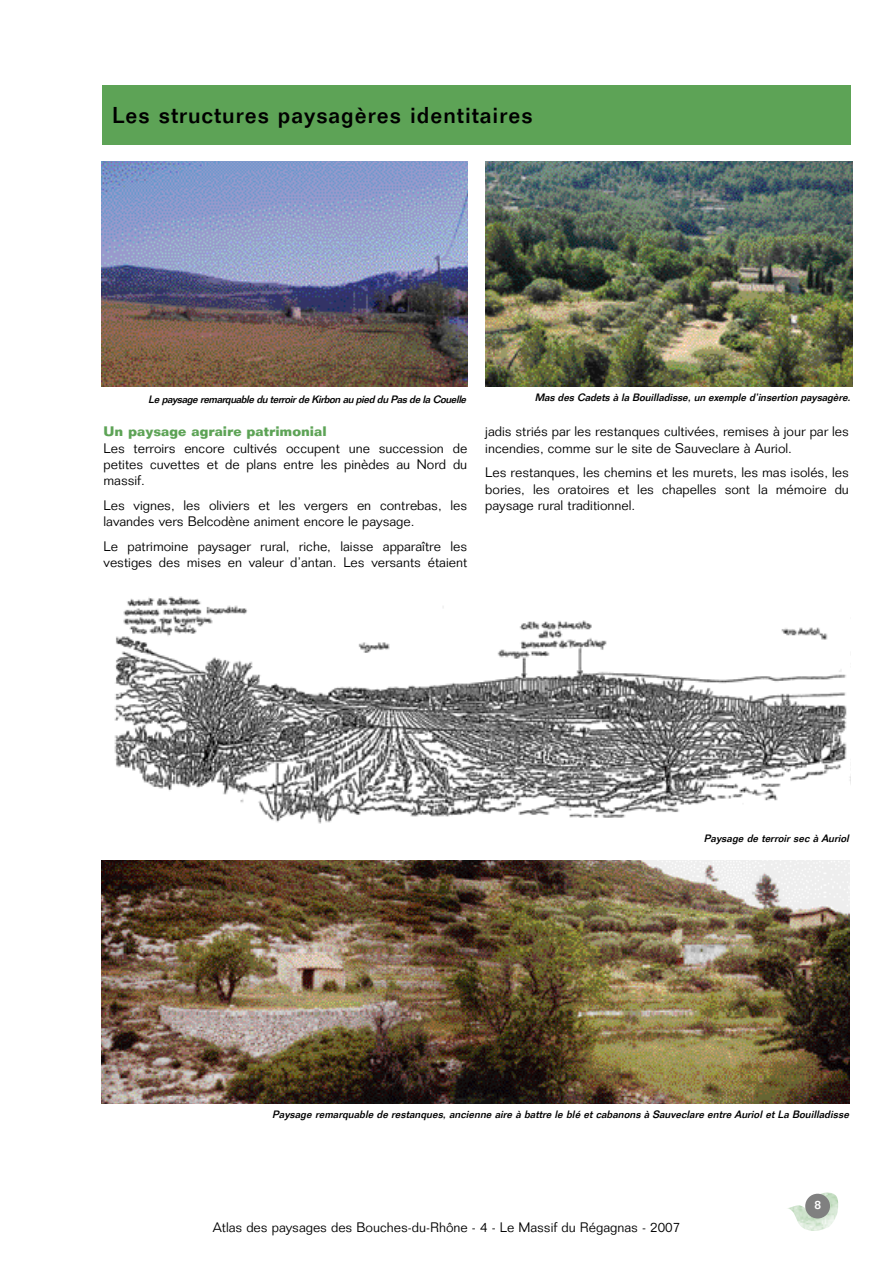
<style>
.page{position:relative;width:893px;height:1263px;background:#fff}
.page>*{position:absolute;margin:0;border:0;box-sizing:border-box;transform-origin:0 0}
.t1{font:500 22.5px "Folio";letter-spacing:.045em;color:#000}
.t2{font:300 13.5px/16.2px "Folio";color:#000}
.t3{font:700 13.5px "Folio";color:#5da356}
.t4{font:500 12px "Folio";color:#fff}
.t5{font:italic 500 10.5px "Folio";color:#000}
</style>
<div class="page">
<img style="left:788px;top:1192px;width:51px;height:39px">
<div style="left:805px;top:1194px;width:25px;height:24px;background:#808080;border-radius:50%"></div>
<div style="left:102px;top:85px;width:748px;height:60px;background:#5da356"></div>
<img style="left:101px;top:162px;width:367px;height:225px">
<img style="left:101px;top:860px;width:748px;height:243px">
<img style="left:114px;top:596px;width:736px;height:228px">
<img style="left:485px;top:162px;width:367px;height:225px">
<h1 class="t1" style="left:112px;top:107px;width:422px">Les structures paysagères identitaires</h1>
<p class="t5" style="left:148px;top:395px;width:321px">Le paysage remarquable du terroirde Kirbon au pied du Pas de la Couelle</p>
<p class="t3" style="left:104px;top:427px;width:225px">Un paysage agraire patrimonial</p>
<p class="t2" style="left:104px;top:441px;width:365px;text-align:justify">Les terroirs encore cultivés occupent une succession de petites cuvettes et de plans entre les pinèdes au Nord du massif.</p>
<p class="t2" style="left:104px;top:498px;width:365px">Les vignes, les oliviers et les vergers en contrebas, les lavandes vers Belcodène animent encore le paysage.</p>
<p class="t2" style="left:104px;top:539px;width:365px">Le patrimoine paysager rural, riche, laisse apparaître les vestiges des mises en valeur d’antan. Les versants étaient</p>
<p class="t5" style="left:535px;top:394px;width:319px">Mas des Cadets à la Bouilladisse, un exemple d’insertion paysagère.</p>
<p class="t2" style="left:485px;top:425px;width:365px">jadis striés par les restanques cultivées, remises à jour par les incendies, comme sur le site de Sauveclare à Auriol.</p>
<p class="t2" style="left:485px;top:466px;width:365px;text-align:justify">Les restanques, les chemins et les murets, les mas isolés, les bories, les oratoires et les chapelles sont la mémoire du paysage rural traditionnel.</p>
<p class="t5" style="left:704px;top:834px;width:149px">Paysage de terroir sec à Auriol</p>
<p class="t5" style="left:272px;top:1110px;width:580px">Paysage remarquable de restanques, ancienne aire à battre le blé et cabanons à Sauveclare entre Auriol et La Bouilladisse</p>
<p class="t2" style="left:213px;top:1220px;width:469px">Atlas des paysages des Bouches-du-Rhône - 4 - Le Massif du Régagnas - 2007</p>
<p class="t4" style="left:815px;top:1201px;width:8px">8</p>
</div>
